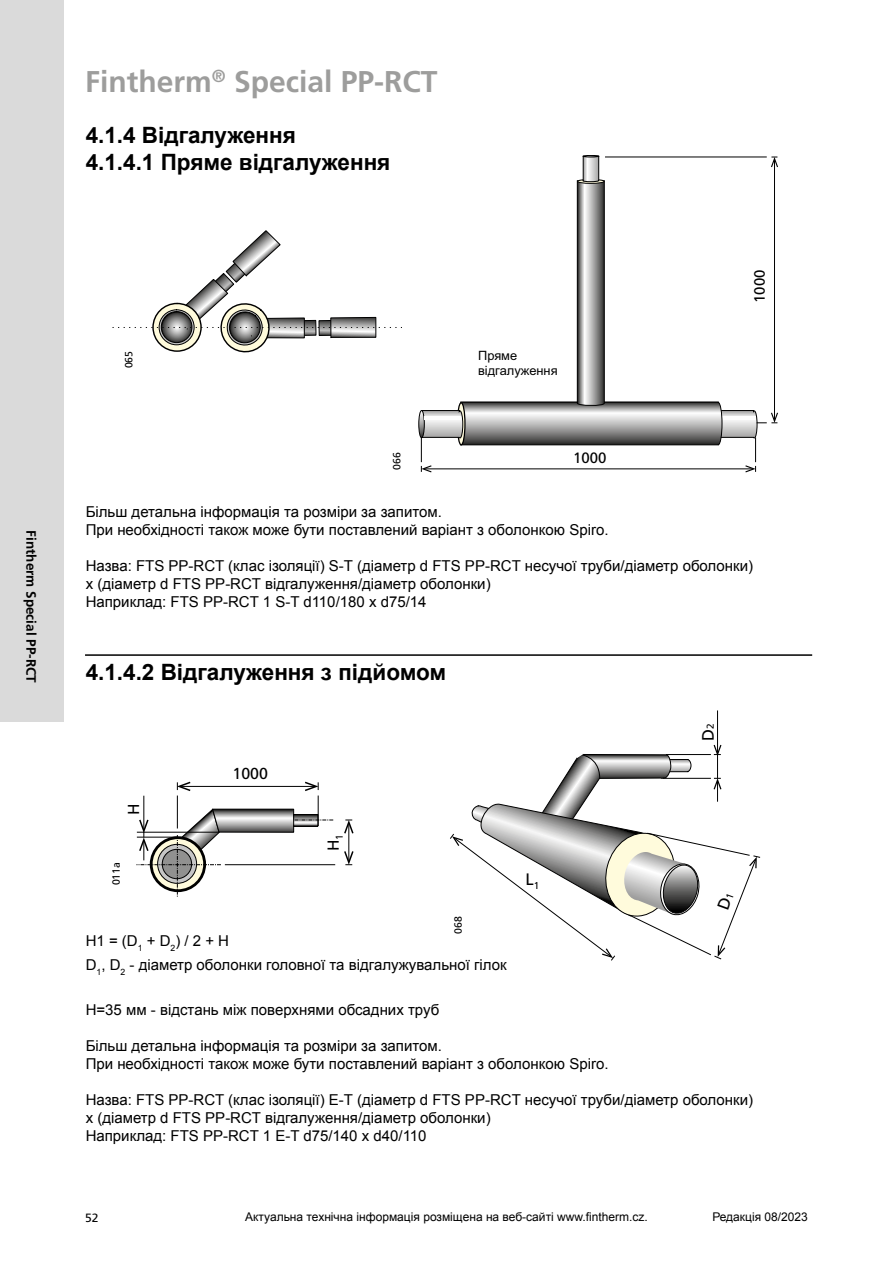
<style>
.page{position:relative;width:893px;height:1263px;background:#fff}
.page>*{position:absolute;margin:0;border:0;box-sizing:border-box;transform-origin:0 0}
.t1{font:700 30px "Frutiger CE";color:#9d9d9c}
.t2{font:700 22.5px/27px "Arial";color:#000}
.t3{font:16.65px "Frutiger";color:#000}
.t4{font:15.9px "Frutiger";color:#000}
.t5{font:15px/18px "Arial";color:#000}
.t6{font:15px "Frutiger";color:#000}
.t7{font:700 13.5px "Frutiger CE";color:#000}
.t8{font:12.9px/15.5px "Arial";color:#000}
.t9{font:12px "Arial";color:#000}
.t10{font:12px "Frutiger CE";color:#000}
.t11{font:10.5px "Frutiger";color:#000}
.s1{font-size:9.9px}
</style>
<div class="page">
<div style="left:0;top:0;width:64px;height:722px;background:#dadada"></div>
<hr style="left:85px;top:654px;width:727px;height:2px;background:#000">
<div style="left:418px;top:410px;width:7px;height:28px;border:1px solid #000;border-radius:50%"></div>
<svg style="left:419px;top:155px;width:359px;height:317px"></svg>
<svg style="left:113px;top:230px;width:289px;height:122px"></svg>
<svg style="left:450px;top:754px;width:310px;height:207px"></svg>
<hr style="left:717px;top:710px;width:1px;height:42px;background:#000">
<svg style="left:714px;top:745px;width:7px;height:57px"></svg>
<hr style="left:225px;top:864px;width:110px;height:1px;background:#000">
<hr style="left:348px;top:824px;width:1px;height:36px;background:#000">
<svg style="left:344px;top:819px;width:10px;height:14px"></svg>
<svg style="left:344px;top:851px;width:10px;height:14px"></svg>
<hr style="left:181px;top:786px;width:133px;height:1px;background:#000">
<hr style="left:143px;top:796px;width:1px;height:33px;background:#000">
<svg style="left:136px;top:807px;width:198px;height:90px"></svg>
<hr style="left:177px;top:795px;width:1px;height:33px;background:#000">
<hr style="left:318px;top:795px;width:1px;height:31px;background:#000">
<svg style="left:177px;top:782px;width:13px;height:9px"></svg>
<svg style="left:305px;top:782px;width:14px;height:9px"></svg>
<svg style="left:717px;top:857px;width:40px;height:100px"></svg>
<p class="t7" style="left:39px;top:530px;width:154px;rotate:90deg">Fintherm Special PP-RCT</p>
<h1 class="t1" style="left:85px;top:65px;width:354px">Fintherm<sup>®</sup> Special PP-RCT</h1>
<h2 class="t2" style="left:86px;top:123px;width:306px">4.1.4 Відгалуження<br>4.1.4.1 Пряме відгалуження</h2>
<p class="t11" style="left:123px;top:368px;width:19px;rotate:-90deg">065</p>
<p class="t11" style="left:391px;top:470px;width:19px;rotate:-90deg">066</p>
<p class="t8" style="left:478px;top:347px;width:81px">Пряме відгалуження</p>
<p class="t6" style="left:573px;top:448px;width:35px">1000</p>
<p class="t6" style="left:751px;top:303px;width:35px;rotate:-90deg">1000</p>
<p class="t5" style="left:86px;top:503px;width:524px">Більш детальна інформація та розміри за запитом.<br>При необхідності також може бути поставлений варіант з оболонкою Spiro.</p>
<p class="t5" style="left:86px;top:557px;width:669px">Назва: FTS PP-RCT (клас ізоляції) S-T (діаметр d FTS PP-RCT несучої труби/діаметр оболонки) x (діаметр d FTS PP-RCT відгалуження/діаметр оболонки)<br>Наприклад: FTS PP-RCT 1 S-T d110/180 x d75/14</p>
<h2 class="t2" style="left:86px;top:659px;width:362px">4.1.4.2 Відгалуження з підйомом</h2>
<p class="t4" style="left:124px;top:815px;width:13px;rotate:-90deg">H</p>
<p class="t11" style="left:110px;top:885px;width:25px;rotate:-90deg">011a</p>
<p class="t4" style="left:233px;top:764px;width:37px">1000</p>
<p class="t4" style="left:324px;top:851px;width:19px;rotate:-90deg">H<sub>1</sub></p>
<p class="t11" style="left:452px;top:933px;width:19px;rotate:-90deg">068</p>
<p class="t5" style="left:86px;top:929px;width:423px;line-height:24px">H1 = (D<sub>1</sub> + D<sub>2</sub>) / 2 + H<br>D<sub>1</sub>, D<sub>2</sub> - діаметр оболонки головної та відгалужувальної гілок</p>
<p class="t3" style="left:526px;top:869px;width:15px">L<sub>1</sub></p>
<p class="t3" style="left:698px;top:741px;width:19px;rotate:-90deg">D<span class="s1">2</span></p>
<p class="t5" style="left:86px;top:1001px;width:355px">H=35 мм - відстань між поверхнями обсадних труб</p>
<p class="t5" style="left:86px;top:1037px;width:524px">Більш детальна інформація та розміри за запитом.<br>При необхідності також може бути поставлений варіант з оболонкою Spiro.</p>
<p class="t5" style="left:86px;top:1091px;width:669px">Назва: FTS PP-RCT (клас ізоляції) E-T (діаметр d FTS PP-RCT несучої труби/діаметр оболонки) x (діаметр d FTS PP-RCT відгалуження/діаметр оболонки)<br>Наприклад: FTS PP-RCT 1 E-T d75/140 x d40/110</p>
<p class="t10" style="left:85px;top:1210px;width:15px">52</p>
<p class="t9" style="left:245px;top:1208px;width:404px">Актуальна технічна інформація розміщена на веб-сайті www.fintherm.cz.</p>
<p class="t9" style="left:712px;top:1208px;width:97px">Редакція 08/2023</p>
</div>
